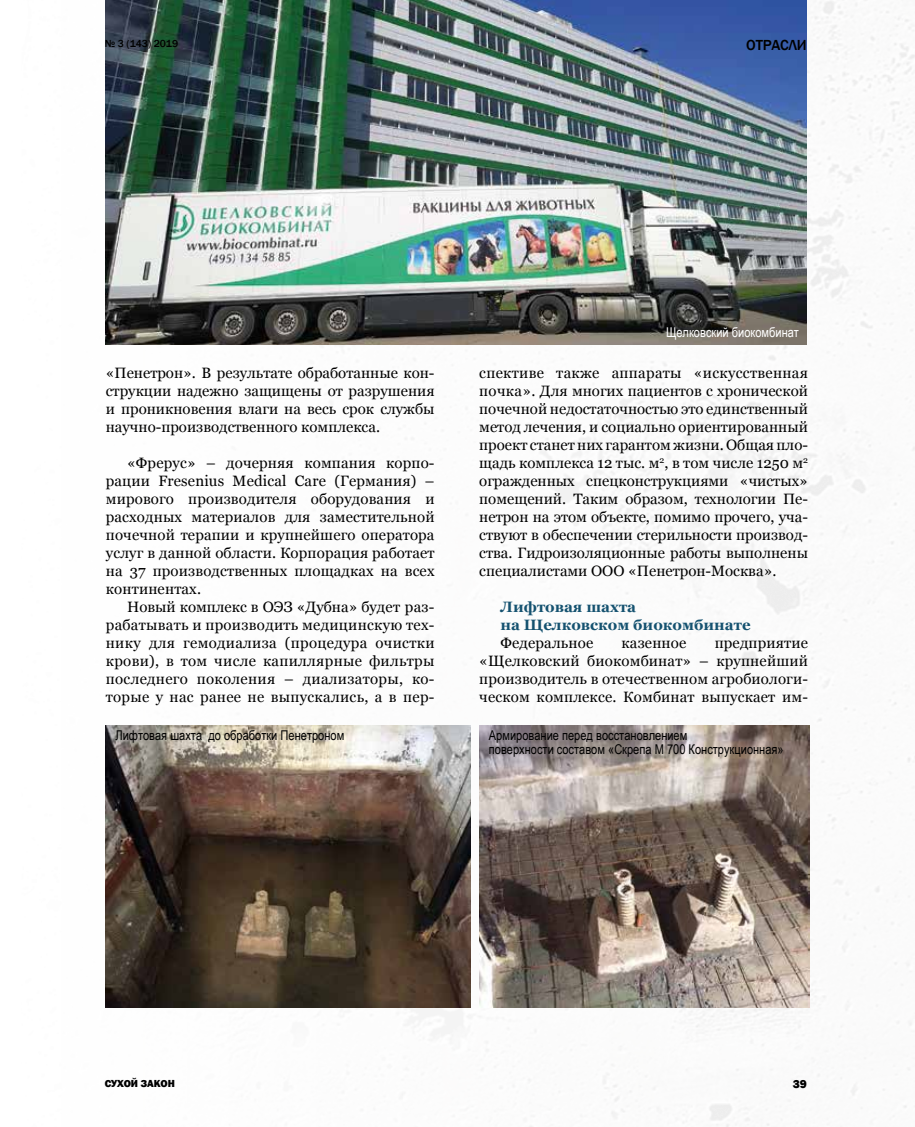
<style>
.page{position:relative;width:915px;height:1127px;background:#fff}
.page>*{position:absolute;margin:0;border:0;box-sizing:border-box;transform-origin:0 0}
.t1{font:15px/18px "Georgia";letter-spacing:.01em;color:#000;text-align:justify}
.t2{font:700 15px/18px "Georgia";color:#155270}
.t3{font:500 15px "Franklin Gothic";letter-spacing:-.005em;color:#000}
.t4{font:13.5px/13.5px "Arial Narrow";color:#000}
.t5{font:13.5px "Arial Narrow";color:#fff}
.t6{font:800 12px "Franklin Gothic";color:#000}
.t7{font:500 10.5px "Franklin Gothic";color:#000}
.t8{font:800 10.5px "Franklin Gothic";color:#000}
</style>
<div class="page">
<img style="left:105px;top:0;width:809px;height:1127px">
<img style="left:106px;top:0;width:700px;height:344px">
<img style="left:106px;top:726px;width:364px;height:282px">
<img style="left:479px;top:726px;width:329px;height:282px">
<p class="t7" style="left:105px;top:37px;width:75px">№ 3 (143) 2019</p>
<p class="t3" style="left:746px;top:36px;width:62px">ОТРАСЛИ</p>
<p class="t1" style="left:106px;top:364px;width:330px">«Пенетрон». В результате обработанные кон&shy;струкции надежно защищены от разрушения и проникновения влаги на весь срок службы научно-производственного комплекса.</p>
<p class="t1" style="left:106px;top:454px;width:330px;text-indent:21px">«Фрерус» – дочерняя компания корпо&shy;рации Fresenius Medical Care (Германия) – мирового производителя оборудования и расходных материалов для заместительной почечной терапии и крупнейшего оператора услуг в данной области. Корпорация работает на 37 производственных площадках на всех континентах.</p>
<p class="t1" style="left:106px;top:598px;width:330px;text-indent:21px">Новый комплекс в ОЭЗ «Дубна» будет раз&shy;рабатывать и производить медицинскую тех&shy;нику для гемодиализа (процедура очистки крови), в том числе капиллярные фильтры последнего поколения – диализаторы, ко&shy;торые у нас ранее не выпускались, а в пер-</p>
<p class="t4" style="left:115px;top:728px;width:230px">Лифтовая шахта до обработки Пенетроном</p>
<p class="t5" style="left:666px;top:323px;width:134px">Щелковский биокомбинат</p>
<p class="t1" style="left:479px;top:364px;width:330px">спективе также аппараты «искусственная почка». Для многих пациентов с хронической почечной недостаточностью это единственный метод лечения, и социально ориентированный проект станет них гарантом жизни. Общая пло&shy;щадь комплекса 12 тыс. м<sup>2</sup>, в том числе 1250 м<sup>2 </sup>огражденных спецконструкциями «чистых» помещений. Таким образом, технологии Пе&shy;нетрон на этом объекте, помимо прочего, уча&shy;ствуют в обеспечении стерильности производ&shy;ства. Гидроизоляционные работы выполнены специалистами ООО «Пенетрон-Москва».</p>
<p class="t2" style="left:500px;top:598px;width:251px">Лифтовая шахта<br>на Щелковском биокомбинате</p>
<p class="t1" style="left:500px;top:634px;width:94px">Федеральное</p>
<p class="t1" style="left:621px;top:634px;width:66px">казенное</p>
<p class="t1" style="left:479px;top:634px;width:330px;text-indent:235px">предприятие «Щелковский биокомбинат» – крупнейший производитель в отечественном агробиологи&shy;ческом комплексе. Комбинат выпускает им-</p>
<p class="t4" style="left:488px;top:728px;width:296px">Армирование перед восстановлением<br>поверхности составом «Скрепа М 700 Конструкционная»</p>
<p class="t8" style="left:105px;top:1077px;width:72px">СУХОЙ ЗАКОН</p>
<p class="t6" style="left:792px;top:1076px;width:16px">39</p>
</div>
